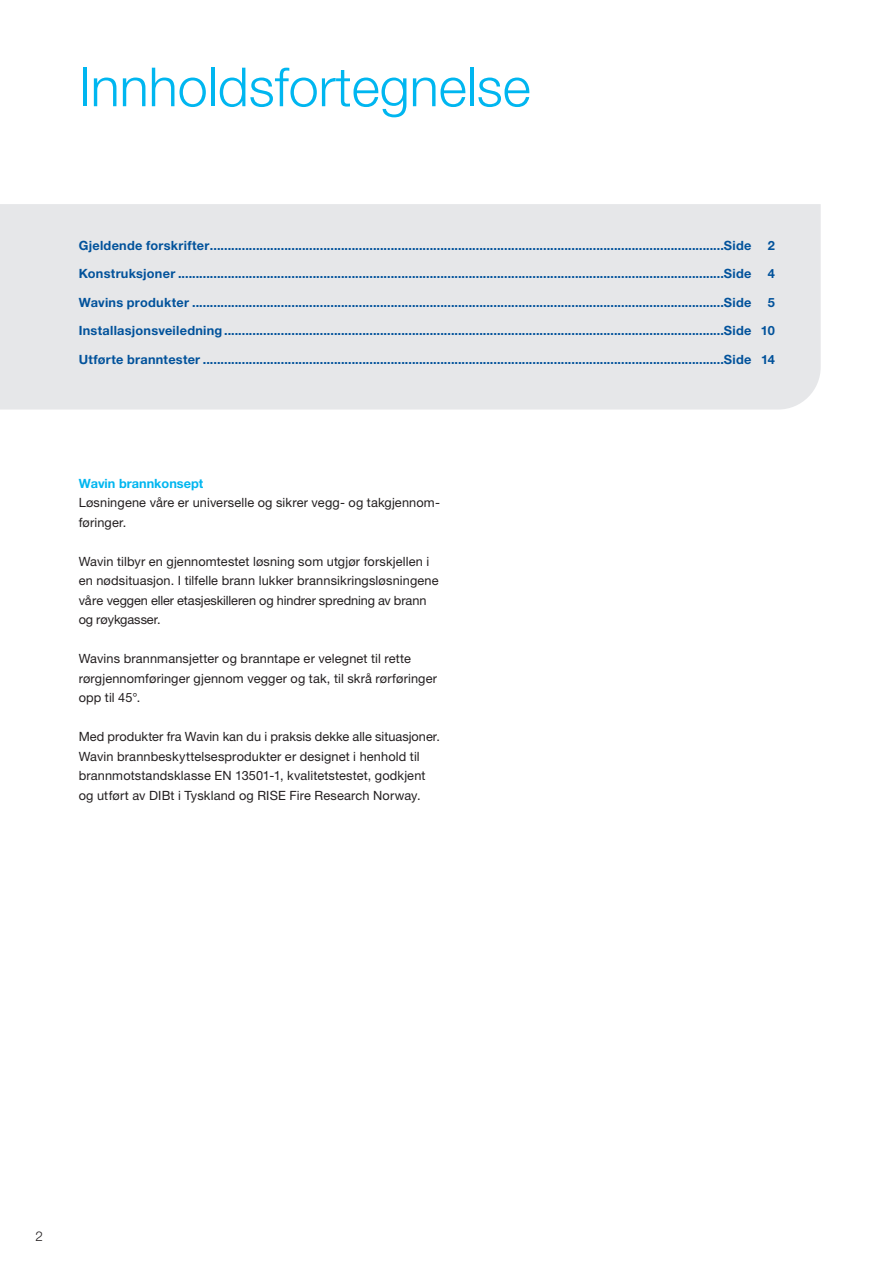
<style>
.page{position:relative;width:893px;height:1263px;background:#fff}
.page>*{position:absolute;margin:0;border:0;box-sizing:border-box;transform-origin:0 0}
.t1{font:300 54px "Helvetica Neue";color:#00b6f0}
.t2{font:300 13.5px "Helvetica Neue";color:#231f20}
.Brødtekst_Overskrift{font:700 12.75px "Helvetica Neue";letter-spacing:.02em;color:#01529b}
.Body_text{font:12.75px/19.5px "Helvetica Neue";letter-spacing:.01em;color:#231f20}
.Body_text-2{font:700 12.75px "Helvetica Neue";color:#00b6f0}
</style>
<div class="page">
<div style="left:0;top:204px;width:821px;height:206px;background:#e6e7e9"></div>
<p class="t1" style="left:79px;top:54px;width:454px">Innholdsfortegnelse</p>
<p class="Brødtekst_Overskrift" style="left:79px;top:237px;width:674px">Gjeldende forskrifter.................................................................................................................................................Side</p>
<p class="Brødtekst_Overskrift" style="left:768px;top:237px;width:9px">2</p>
<p class="Brødtekst_Overskrift" style="left:79px;top:266px;width:674px">Konstruksjoner ..........................................................................................................................................................Side</p>
<p class="Brødtekst_Overskrift" style="left:768px;top:266px;width:9px">4</p>
<p class="Brødtekst_Overskrift" style="left:79px;top:294px;width:674px">Wavins produkter ......................................................................................................................................................Side</p>
<p class="Brødtekst_Overskrift" style="left:768px;top:294px;width:9px">5</p>
<p class="Brødtekst_Overskrift" style="left:79px;top:323px;width:698px">Installasjonsveiledning.............................................................................................................................................Side 10</p>
<p class="Brødtekst_Overskrift" style="left:79px;top:351px;width:697px">Utførte branntester ...................................................................................................................................................Side 14</p>
<p class="Body_text-2" style="left:79px;top:475px;width:126px">Wavin brannkonsept</p>
<p class="Body_text" style="left:79px;top:493px;width:363px">Løsningene våre er universelle og sikrer vegg- og takgjennom&shy;føringer.</p>
<p class="Body_text" style="left:79px;top:551px;width:361px">Wavin tilbyr en gjennomtestet løsning som utgjør forskjellen i en nødsituasjon. I tilfelle brann lukker brannsikringsløsningene våre veggen eller etasjeskilleren og hindrer spredning av brann og røykgasser.</p>
<p class="Body_text" style="left:79px;top:649px;width:360px">Wavins brannmansjetter og branntape er velegnet til rette rørgjennomføringer gjennom vegger og tak, til skrå rørføringer opp til 45°.</p>
<p class="Body_text" style="left:79px;top:727px;width:363px">Med produkter fra Wavin kan du i praksis dekke alle situasjoner.<br>Wavin brannbeskyttelsesprodukter er designet i henhold til brannmotstandsklasse EN 13501-1, kvalitetstestet, godkjent og utført av DIBt i Tyskland og RISE Fire Research Norway.</p>
<p class="t2" style="left:36px;top:1227px;width:9px">2</p>
</div>
